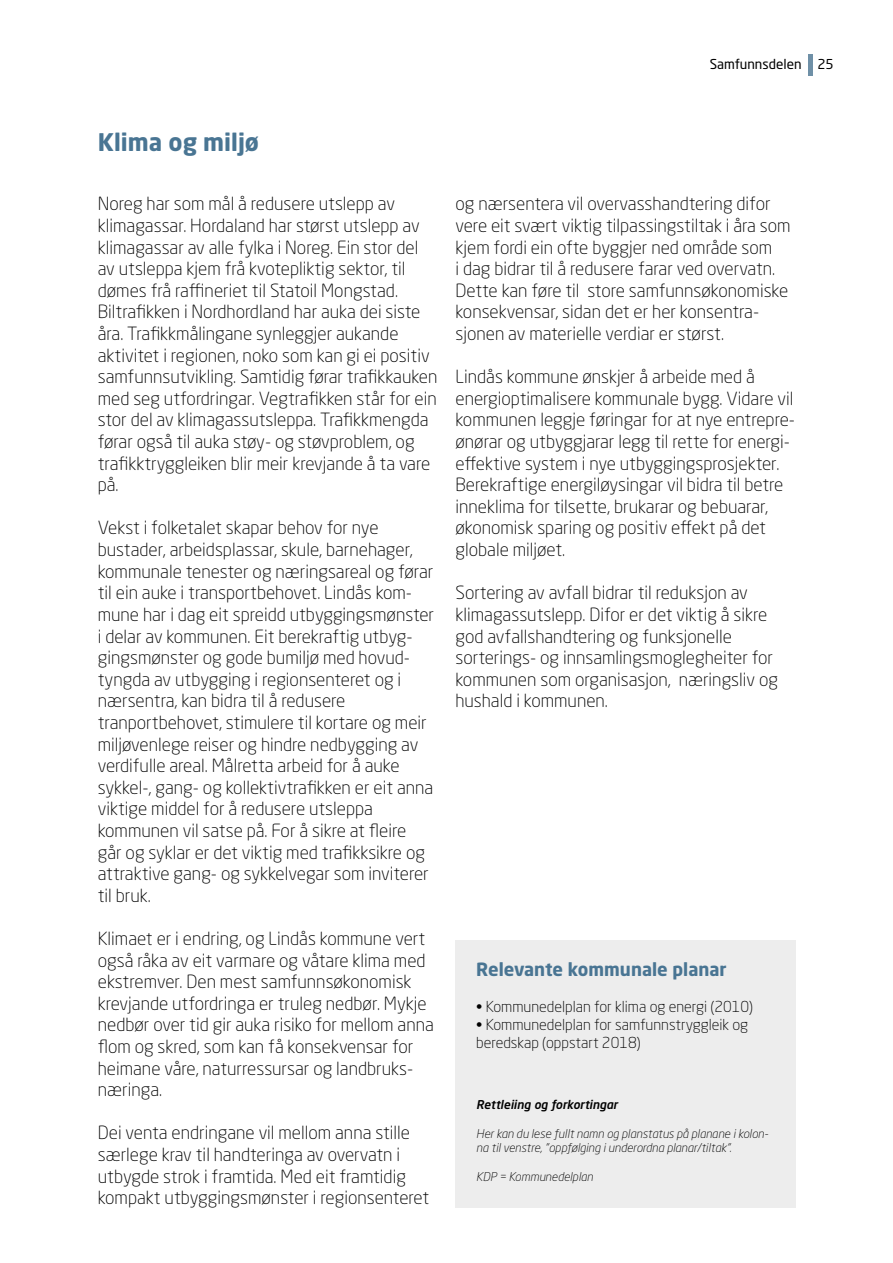
<style>
.page{position:relative;width:893px;height:1263px;background:#fff}
.page>*{position:absolute;margin:0;border:0;box-sizing:border-box;transform-origin:0 0}
.t1{font:700 24px "Neo Sans Std";color:#497593}
.t2{font:300 18px/21.6px "Neo Sans Std";color:#000}
.t3{font:700 18px "Neo Sans Std";color:#497593}
.t4{font:300 15px/18px "Neo Sans Std";color:#000}
.t5{font:13.5px "Neo Sans Std";color:#000}
.t6{font:italic 300 12px/14.4px "Neo Sans Std";color:#000}
.t7{font:italic 500 12px "Neo Sans Std";color:#000}
</style>
<div class="page">
<div style="left:808px;top:54px;width:5px;height:21px;background:#6f90a7"></div>
<div style="left:455px;top:941px;width:340px;height:267px;background:#ededed"></div>
<p class="t5" style="left:710px;top:56px;width:125px">Samfunnsdelen 25</p>
<h1 class="t1" style="left:98px;top:127px;width:163px">Klima og miljø</h1>
<p class="t2" style="left:98px;top:193px;width:341px">Noreg har som mål å redusere utslepp av klimagassar. Hordaland har størst utslepp av klimagassar av alle fylka i Noreg. Ein stor del av utsleppa kjem frå kvotepliktig sektor, til dømes frå raffineriet til Statoil Mongstad.<br>Biltrafikken i Nordhordland har auka dei siste åra. Trafikkmålingane synleggjer aukande aktivitet i regionen, noko som kan gi ei positiv samfunnsutvikling. Samtidig førar trafikkauken med seg utfordringar. Vegtrafikken står for ein stor del av klimagassutsleppa. Trafikkmengda førar også til auka støy- og støvproblem, og trafikktryggleiken blir meir krevjande å ta vare på.</p>
<p class="t2" style="left:98px;top:517px;width:338px">Vekst i folketalet skapar behov for nye bustader, arbeidsplassar, skule, barnehager, kommunale tenester og næringsareal og førar til ein auke i transportbehovet. Lindås kom&shy;mune har i dag eit spreidd utbyggingsmønster i delar av kommunen. Eit berekraftig utbyg&shy;gingsmønster og gode bumiljø med hovud&shy;tyngda av utbygging i regionsenteret og i nærsentra, kan bidra til å redusere tranportbehovet, stimulere til kortare og meir miljøvenlege reiser og hindre nedbygging av verdifulle areal. Målretta arbeid for å auke sykkel-, gang- og kollektivtrafikken er eit anna viktige middel for å redusere utsleppa kommunen vil satse på. For å sikre at fleire går og syklar er det viktig med trafikksikre og attraktive gang- og sykkelvegar som inviterer til bruk.</p>
<p class="t2" style="left:98px;top:927px;width:338px">Klimaet er i endring, og Lindås kommune vert også råka av eit varmare og våtare klima med ekstremver. Den mest samfunnsøkonomisk krevjande utfordringa er truleg nedbør. Mykje nedbør over tid gir auka risiko for mellom anna flom og skred, som kan få konsekvensar for heimane våre, naturressursar og landbruks&shy;næringa.</p>
<p class="t2" style="left:98px;top:1122px;width:333px">Dei venta endringane vil mellom anna stille særlege krav til handteringa av overvatn i utbygde strok i framtida. Med eit framtidig kompakt utbyggingsmønster i regionsenteret</p>
<p class="t2" style="left:455px;top:193px;width:337px">og nærsentera vil overvasshandtering difor vere eit svært viktig tilpassingstiltak i åra som kjem fordi ein ofte byggjer ned område som<br>i dag bidrar til å redusere farar ved overvatn.<br>Dette kan føre til store samfunnsøkonomiske konsekvensar, sidan det er her konsentra&shy;sjonen av materielle verdiar er størst.</p>
<p class="t2" style="left:455px;top:366px;width:341px">Lindås kommune ønskjer å arbeide med å energioptimalisere kommunale bygg. Vidare vil kommunen leggje føringar for at nye entrepre&shy;ønørar og utbyggjarar legg til rette for energi&shy;effektive system i nye utbyggingsprosjekter.<br>Berekraftige energiløysingar vil bidra til betre inneklima for tilsette, brukarar og bebuarar, økonomisk sparing og positiv effekt på det globale miljøet.</p>
<p class="t2" style="left:455px;top:582px;width:324px">Sortering av avfall bidrar til reduksjon av klimagassutslepp. Difor er det viktig å sikre god avfallshandtering og funksjonelle sorterings- og innsamlingsmoglegheiter for kommunen som organisasjon, næringsliv og hushald i kommunen.</p>
<p class="t3" style="left:476px;top:958px;width:252px">Relevante kommunale planar</p>
<p class="t4" style="left:476px;top:997px;width:278px">• Kommunedelplan for klima og energi (2010)</p>
<p class="t4" style="left:476px;top:1015px;width:274px">• Kommunedelplan for samfunnstryggleik og beredskap (oppstart 2018)</p>
<p class="t7" style="left:476px;top:1097px;width:143px">Rettleiing og forkortingar</p>
<p class="t6" style="left:476px;top:1126px;width:294px">Her kan du lese fullt namn og planstatus på planane i kolon&shy;na til venstre, ”oppfølging i underordna planar/tiltak”.</p>
<p class="t6" style="left:476px;top:1169px;width:118px">KDP = Kommunedelplan</p>
</div>
